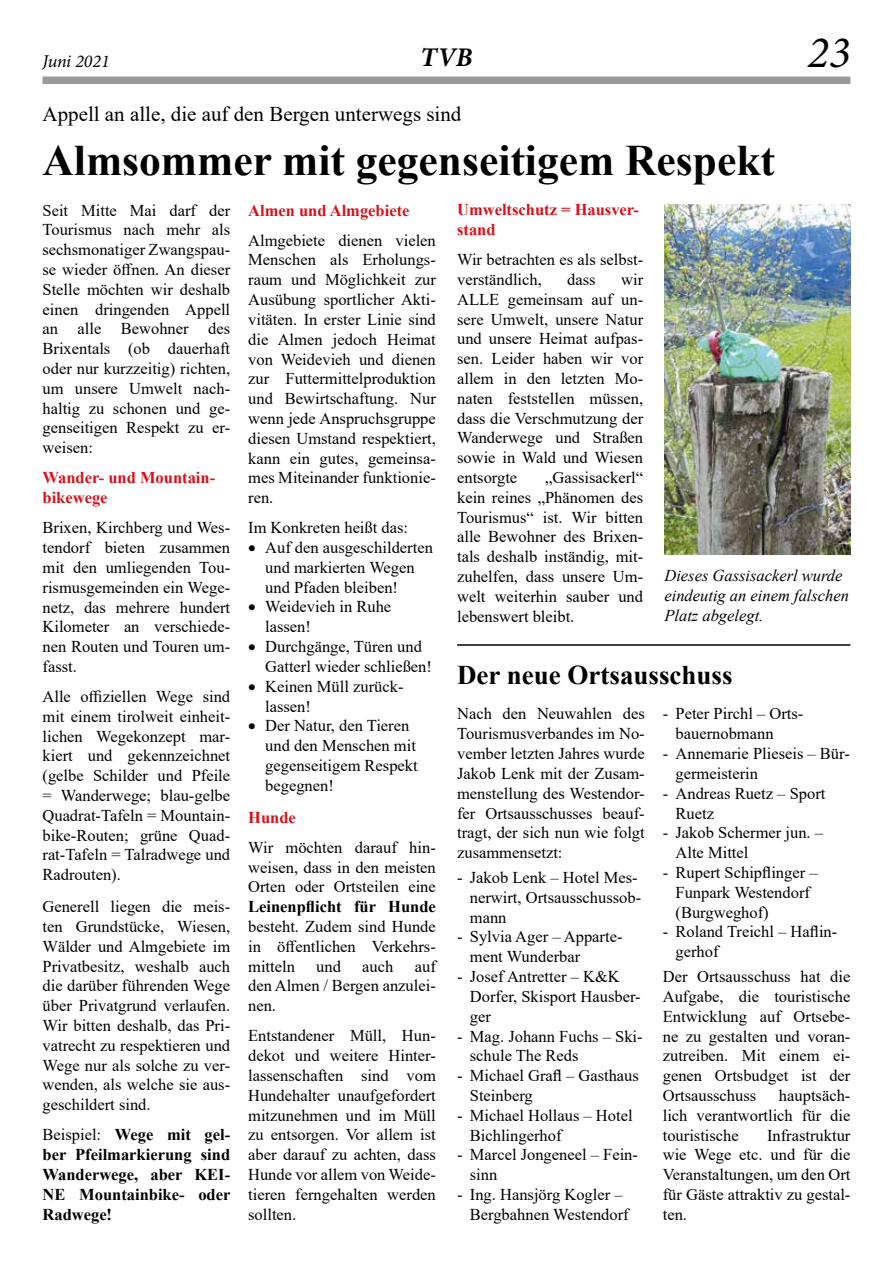
<style>
.page{position:relative;width:893px;height:1263px;background:#fff}
.page>*{position:absolute;margin:0;border:0;box-sizing:border-box;transform-origin:0 0}
.t1{font:italic 45px "Minion Pro";color:#000}
.t2{font:700 43.5px "Times New Roman";color:#000}
.t3{font:700 27px "Times New Roman";color:#000}
.t4{font:italic 700 27px "Minion Pro";color:#000}
.t5{font:21px "Times New Roman";color:#000}
.t6{font:italic 18px "Minion Pro";letter-spacing:-.005em;color:#000}
.t7{font:16.5px/19.8px "Times New Roman";color:#000}
.t8{font:700 16.5px/19.8px "Times New Roman";color:#000;text-align:justify}
.t9{font:700 16.5px/19.8px "Times New Roman";color:#d8111a}
.t10{font:italic 16.5px/19.8px "Times New Roman";color:#000}
.s1{font-weight:400}
</style>
<div class="page">
<div style="left:43px;top:77px;width:807px;height:7px;background:#9a9a9a"></div>
<hr style="left:457px;top:644px;width:393px;height:2px;background:#000">
<img style="left:664px;top:204px;width:186px;height:351px">
<p class="t6" style="left:43px;top:49px;width:69px">Juni 2021</p>
<h3 class="t4" style="left:420px;top:39px;width:54px">TVB</h3>
<h1 class="t1" style="left:807px;top:22px;width:44px">23</h1>
<p class="t5" style="left:43px;top:99px;width:420px">Appell an alle, die auf den Bergen unterwegs sind</p>
<h2 class="t2" style="left:43px;top:129px;width:734px">Almsommer mit gegenseitigem Respekt</h2>
<p class="t9" style="left:457px;top:199px;width:184px">Umweltschutz = Hausver&shy;stand</p>
<p class="t7" style="left:457px;top:249px;width:188px">Wir betrachten es als selbst&shy;verständlich,</p>
<p class="t7" style="left:43px;top:200px;width:189px;text-align:justify">Seit Mitte Mai darf der Tourismus nach mehr als sechsmonatiger Zwangspau&shy;se wieder öffnen. An dieser Stelle möchten wir deshalb einen dringenden Appell an alle Bewohner des Brixentals (ob dauerhaft oder nur kurzzeitig) richten, um unsere Umwelt nach&shy;haltig zu schonen und ge&shy;genseitigen Respekt zu er&shy;weisen:</p>
<p class="t9" style="left:43px;top:467px;width:174px">Wander- und Mountain&shy;bikewege</p>
<p class="t7" style="left:43px;top:517px;width:189px;text-align:justify">Brixen, Kirchberg und Wes&shy;tendorf bieten zusammen mit den umliegenden Tou&shy;rismusgemeinden ein Wege&shy;netz, das mehrere hundert Kilometer an verschiede&shy;nen Routen und Touren um&shy;fasst.</p>
<p class="t7" style="left:43px;top:686px;width:189px;text-align:justify">Alle offiziellen Wege sind mit einem tirolweit einheit&shy;lichen Wegekonzept mar&shy;kiert und gekennzeichnet (gelbe Schilder und Pfeile = Wanderwege; blau-gelbe Quadrat-Tafeln = Mountain&shy;bike-Routen; grüne Quad&shy;rat-Tafeln = Talradwege und Radrouten).</p>
<p class="t7" style="left:43px;top:896px;width:189px;text-align:justify">Generell liegen die meis&shy;ten Grundstücke, Wiesen, Wälder und Almgebiete im Privatbesitz, weshalb auch die darüber führenden Wege über Privatgrund verlaufen.<br>Wir bitten deshalb, das Pri&shy;vatrecht zu respektieren und Wege nur als solche zu ver&shy;wenden, als welche sie aus&shy;geschildert sind.</p>
<p class="t8" style="left:43px;top:1124px;width:189px"><span class="s1">Beispiel:</span> Wege mit gel&shy;ber Pfeilmarkierung sind Wanderwege, aber KEI-NE Mountainbike- oder Radwege!</p>
<p class="t9" style="left:248px;top:200px;width:163px">Almen und Almgebiete</p>
<p class="t7" style="left:248px;top:230px;width:189px;text-align:justify">Almgebiete dienen vielen Menschen als Erholungs&shy;raum und Möglichkeit zur Ausübung sportlicher Akti&shy;vitäten. In erster Linie sind die Almen jedoch Heimat von Weidevieh und dienen zur Futtermittelproduktion und Bewirtschaftung. Nur wenn jede Anspruchsgruppe diesen Umstand respektiert, kann ein gutes, gemeinsa&shy;mes Miteinander funktionie&shy;ren.</p>
<p class="t7" style="left:248px;top:517px;width:161px">Im Konkreten heißt das:</p>
<p class="t7" style="left:265px;top:537px;width:169px;text-indent:-17px">• Auf den ausgeschilderten und markierten Wegen und Pfaden bleiben!</p>
<p class="t7" style="left:265px;top:596px;width:128px;text-indent:-17px">• Weidevieh in Ruhe lassen!</p>
<p class="t7" style="left:265px;top:636px;width:168px;text-indent:-17px">• Durchgänge, Türen und<br>Gatterl wieder schließen!</p>
<p class="t7" style="left:265px;top:676px;width:140px;text-indent:-17px">• Keinen Müll zurück&shy;lassen!</p>
<p class="t7" style="left:265px;top:715px;width:154px;text-indent:-17px">• Der Natur, den Tieren und den Menschen mit gegenseitigem Respekt begegnen!</p>
<p class="t9" style="left:248px;top:807px;width:49px">Hunde</p>
<p class="t7" style="left:248px;top:837px;width:189px;text-align:justify">Wir möchten darauf hin&shy;weisen, dass in den meisten Orten oder Ortsteilen eine</p>
<p class="t8" style="left:248px;top:896px;width:189px">Leinenpflicht für Hunde</p>
<p class="t7" style="left:248px;top:916px;width:189px;text-align:justify">besteht. Zudem sind Hunde in öffentlichen Verkehrs&shy;mitteln</p>
<p class="t7" style="left:457px;top:269px;width:188px;text-align:justify;text-indent:164px">wir ALLE gemeinsam auf un&shy;sere Umwelt, unsere Natur und unsere Heimat aufpas&shy;sen. Leider haben wir vor allem in den letzten Mo&shy;naten feststellen müssen, dass die Verschmutzung der Wanderwege und Straßen sowie in Wald und Wiesen entsorgte</p>
<p class="t7" style="left:567px;top:269px;width:30px">dass</p>
<p class="t7" style="left:457px;top:467px;width:188px;text-align:justify;text-indent:88px">„Gassisackerl“ kein reines „Phänomen des Tourismus“ ist. Wir bitten alle Bewohner des Brixen&shy;tals deshalb inständig, mit&shy;zuhelfen, dass unsere Um&shy;welt weiterhin sauber und lebenswert bleibt.</p>
<p class="t10" style="left:664px;top:565px;width:186px">Dieses Gassisackerl wurde eindeutig an einem falschen<br>Platz abgelegt.</p>
<h3 class="t3" style="left:457px;top:655px;width:277px">Der neue Ortsausschuss</h3>
<p class="t7" style="left:457px;top:703px;width:189px;text-align:justify">Nach den Neuwahlen des Tourismusverbandes im No&shy;vember letzten Jahres wurde Jakob Lenk mit der Zusam&shy;menstellung des Westendor&shy;fer Ortsausschusses beauf&shy;tragt, der sich nun wie folgt zusammensetzt:</p>
<p class="t7" style="left:470px;top:867px;width:173px;text-indent:-13px">- Jakob Lenk – Hotel Mes&shy;nerwirt, Ortsausschussob&shy;mann</p>
<p class="t7" style="left:470px;top:926px;width:154px;text-indent:-13px">- Sylvia Ager – Apparte&shy;ment Wunderbar</p>
<p class="t7" style="left:470px;top:966px;width:172px;text-indent:-13px">- Josef Antretter – K&amp;K<br>Dorfer, Skisport Hausber&shy;ger</p>
<p class="t7" style="left:470px;top:1025px;width:174px;text-indent:-13px">- Mag. Johann Fuchs – Ski&shy;schule The Reds</p>
<p class="t7" style="left:470px;top:1065px;width:171px;text-indent:-13px">- Michael Grafl – Gasthaus<br>Steinberg</p>
<p class="t7" style="left:470px;top:1105px;width:164px;text-indent:-13px">- Michael Hollaus – Hotel<br>Bichlingerhof</p>
<p class="t7" style="left:470px;top:1144px;width:170px;text-indent:-13px">- Marcel Jongeneel – Fein&shy;sinn</p>
<p class="t7" style="left:470px;top:1184px;width:160px;text-indent:-13px">- Ing. Hansjörg Kogler –<br>Bergbahnen Westendorf</p>
<p class="t7" style="left:675px;top:703px;width:129px;text-indent:-13px">- Peter Pirchl – Orts&shy;bauernobmann</p>
<p class="t7" style="left:675px;top:743px;width:176px;text-indent:-13px">- Annemarie Plieseis – Bür&shy;germeisterin</p>
<p class="t7" style="left:675px;top:783px;width:151px;text-indent:-13px">- Andreas Ruetz – Sport<br>Ruetz</p>
<p class="t7" style="left:675px;top:822px;width:149px;text-indent:-13px">- Jakob Schermer jun. –<br>Alte Mittel</p>
<p class="t7" style="left:675px;top:862px;width:144px;text-indent:-13px">- Rupert Schipflinger –<br>Funpark Westendorf (Burgweghof)</p>
<p class="t7" style="left:675px;top:921px;width:163px;text-indent:-13px">- Roland Treichl – Haflin&shy;gerhof</p>
<p class="t7" style="left:663px;top:966px;width:189px;text-align:justify">Der Ortsausschuss hat die Aufgabe, die touristische Entwicklung auf Ortsebe&shy;ne zu gestalten und voran&shy;zutreiben. Mit einem ei&shy;genen Ortsbudget ist der Ortsausschuss</p>
<p class="t7" style="left:316px;top:955px;width:26px">und</p>
<p class="t7" style="left:362px;top:955px;width:33px">auch</p>
<p class="t7" style="left:248px;top:955px;width:189px;text-align:justify;text-indent:167px">auf den Almen / Bergen anzulei&shy;nen.</p>
<p class="t7" style="left:248px;top:1025px;width:189px;text-align:justify">Entstandener Müll, Hun&shy;dekot und weitere Hinter&shy;lassenschaften sind vom Hundehalter unaufgefordert mitzunehmen und im Müll zu entsorgen. Vor allem ist aber darauf zu achten, dass Hunde vor allem von Weide&shy;tieren ferngehalten werden sollten.</p>
<p class="t7" style="left:663px;top:1085px;width:189px;text-align:justify;text-indent:116px">hauptsäch&shy;lich verantwortlich für die touristische</p>
<p class="t7" style="left:663px;top:1124px;width:189px;text-align:justify;text-indent:104px">Infrastruktur wie Wege etc. und für die Veranstaltungen, um den Ort für Gäste attraktiv zu gestal&shy;ten.</p>
</div>
